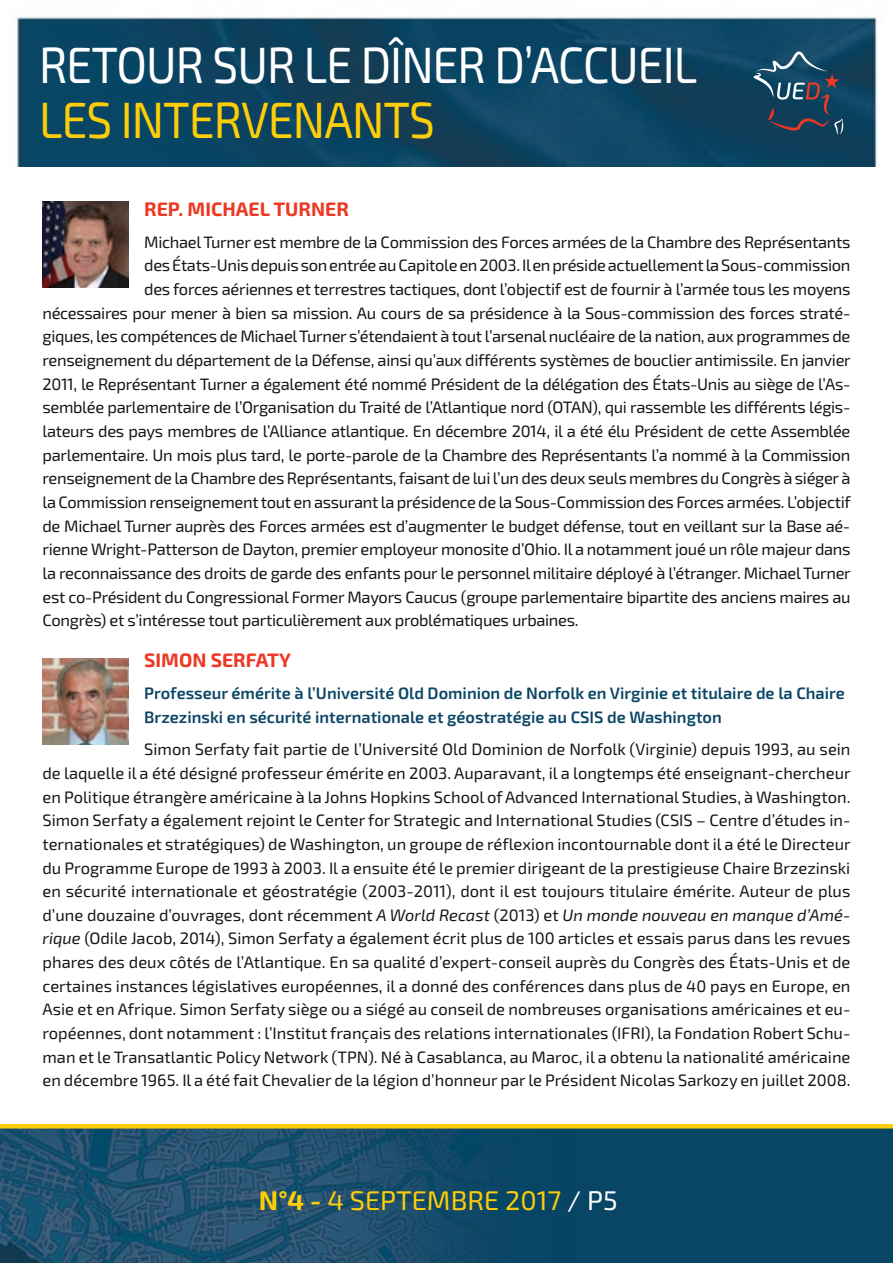
<style>
.page{position:relative;width:893px;height:1263px;background:#fff}
.page>*{position:absolute;margin:0;border:0;box-sizing:border-box;transform-origin:0 0}
.t1{font:51px "Exo 2";color:#fff;scale:.9 1}
.t2{font:51px "Exo 2";color:#fdce07;scale:.9 1}
.t3{font:27px "Exo 2";color:#fdce07}
.t4{font:700 19.5px "Exo 2";color:#ee3824}
.t5{font:16.5px/23.7px "Exo 2";letter-spacing:-.02em;color:#161614;text-align:justify}
.t6{font:600 16.5px/23.7px "Exo 2";color:#0a4565}
.s1{font-style:italic}
.s2{font-weight:700}
.s3{color:#fff}
</style>
<div class="page">
<img style="left:15px;top:16px;width:863px;height:151px">
<svg style="left:754px;top:51px;width:89px;height:83px;background:#2b4e66"></svg>
<svg style="left:0;top:1124px;width:893px;height:139px;background:#1c4f67"></svg>
<img style="left:43px;top:202px;width:85px;height:86px">
<img style="left:43px;top:658px;width:85px;height:86px">
<h1 class="t1" style="left:39px;top:35px;width:61px">Retour</h1>
<h1 class="t1" style="left:213px;top:35px;width:30px">sur</h1>
<h1 class="t1" style="left:304px;top:35px;width:139px">le dîner</h1>
<h1 class="t1" style="left:494px;top:35px;width:68px">d’accueil</h1>
<h1 class="t2" style="left:39px;top:90px;width:118px">LES inter</h1>
<h1 class="t2" style="left:241px;top:90px;width:61px">venants</h1>
<p class="t4" style="left:144px;top:197px;width:104px">REP. MICHAEL</p>
<p class="t4" style="left:274px;top:197px;width:14px">TURNER</p>
<p class="t5" style="left:144px;top:230px;width:708px">Michael Turner est membre de la Commission des Forces armées de la Chambre des Représentants</p>
<p class="t5" style="left:144px;top:254px;width:708px">des États-Unis depuis son entrée au Capitole en 2003. Il en préside actuellement la Sous-commission</p>
<p class="t5" style="left:144px;top:278px;width:708px">des forces aériennes et terrestres tactiques, dont l’objectif est de fournir à l’armée tous les moyens</p>
<p class="t5" style="left:43px;top:301px;width:809px">nécessaires pour mener à bien sa mission. Au cours de sa présidence à la Sous-commission des forces straté-</p>
<p class="t5" style="left:43px;top:325px;width:809px">giques, les compétences de Michael Turner s’étendaient à tout l’arsenal nucléaire de la nation, aux programmes de</p>
<p class="t5" style="left:43px;top:349px;width:810px">renseignement du département de la Défense, ainsi qu’aux différents systèmes de bouclier antimissile. En janvier</p>
<p class="t5" style="left:43px;top:372px;width:809px">2011, le Représentant Turner a également été nommé Président de la délégation des États-Unis au siège de l’As-</p>
<p class="t5" style="left:43px;top:396px;width:809px">semblée parlementaire de l’Organisation du Traité de l’Atlantique nord (OTAN), qui rassemble les différents légis-</p>
<p class="t5" style="left:43px;top:420px;width:809px">lateurs des pays membres de l’Alliance atlantique. En décembre 2014, il a été élu Président de cette Assemblée</p>
<p class="t5" style="left:43px;top:443px;width:809px">parlementaire. Un mois plus tard, le porte-parole de la Chambre des Représentants l’a nommé à la Commission</p>
<p class="t5" style="left:43px;top:467px;width:809px">renseignement de la Chambre des Représentants, faisant de lui l’un des deux seuls membres du Congrès à siéger à</p>
<p class="t5" style="left:43px;top:491px;width:810px">la Commission renseignement tout en assurant la présidence de la Sous-Commission des Forces armées. L’objectif</p>
<p class="t5" style="left:43px;top:514px;width:809px">de Michael Turner auprès des Forces armées est d’augmenter le budget défense, tout en veillant sur la Base aé-</p>
<p class="t5" style="left:43px;top:538px;width:809px">rienne Wright-Patterson de Dayton, premier employeur monosite d’Ohio. Il a notamment joué un rôle majeur dans</p>
<p class="t5" style="left:43px;top:562px;width:810px">la reconnaissance des droits de garde des enfants pour le personnel militaire déployé à l’étranger. Michael Turner</p>
<p class="t5" style="left:43px;top:585px;width:809px">est co-Président du Congressional Former Mayors Caucus (groupe parlementaire bipartite des anciens maires au</p>
<p class="t5" style="left:43px;top:609px;width:538px">Congrès) et s’intéresse tout particulièrement aux problématiques urbaines.</p>
<p class="t4" style="left:144px;top:649px;width:14px">SIMON</p>
<p class="t4" style="left:211px;top:649px;width:82px">SER FATY</p>
<p class="t6" style="left:144px;top:682px;width:702px">Professeur émérite à l’Université Old Dominion de Norfolk en Virginie et titulaire de la Chaire<br>Brzezinski en sécurité internationale et géostratégie au CSIS de Washington</p>
<p class="t5" style="left:43px;top:738px;width:810px;text-indent:102px">Simon Serfaty fait partie de l’Université Old Dominion de Norfolk (Virginie) depuis 1993, au sein de laquelle il a été désigné professeur émérite en 2003. Auparavant, il a longtemps été enseignant-chercheur en Politique étrangère américaine à la Johns Hopkins School of Advanced International Studies, à Washington.<br>Simon Serfaty a également rejoint le Center for Strategic and International Studies (CSIS – Centre d’études in&shy;ternationales et stratégiques) de Washington, un groupe de réflexion incontournable dont il a été le Directeur du Programme Europe de 1993 à 2003. Il a ensuite été le premier dirigeant de la prestigieuse Chaire Brzezinski en sécurité internationale et géostratégie (2003-2011), dont il est toujours titulaire émérite. Auteur de plus d’une douzaine d’ouvrages, dont récemment <span class="s1">A World Recast</span> (2013) et <span class="s1">Un monde nouveau en manque d’Amé&shy;rique</span> (Odile Jacob, 2014), Simon Serfaty a également écrit plus de 100 articles et essais parus dans les revues phares des deux côtés de l’Atlantique. En sa qualité d’expert-conseil auprès du Congrès des États-Unis et de certaines instances législatives européennes, il a donné des conférences dans plus de 40 pays en Europe, en Asie et en Afrique. Simon Serfaty siège ou a siégé au conseil de nombreuses organisations américaines et eu&shy;ropéennes, dont notamment : l’Institut français des relations internationales (IFRI), la Fondation Robert Schu&shy;man et le Transatlantic Policy Network (TPN). Né à Casablanca, au Maroc, il a obtenu la nationalité américaine en décembre 1965. Il a été fait Chevalier de la légion d’honneur par le Président Nicolas Sarkozy en juillet 2008.</p>
<h2 class="t3" style="left:259px;top:1185px;width:124px"><span class="s2">N°4 -</span> 4 Septembre</h2>
<h2 class="t3" style="left:505px;top:1185px;width:114px">2017 <span class="s3">/ P5</span></h2>
</div>
